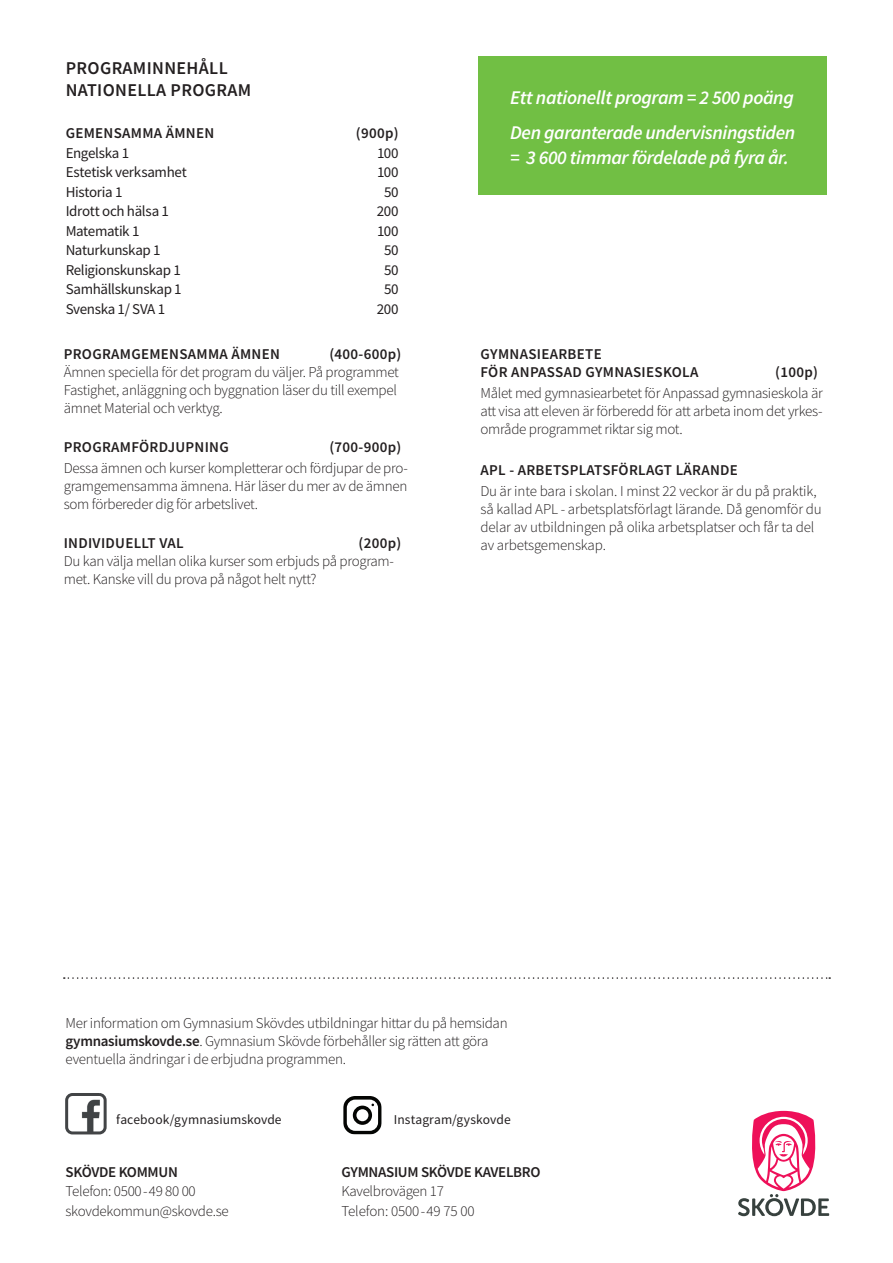
<style>
.page{position:relative;width:893px;height:1263px;background:#fff}
.page>*{position:absolute;margin:0;border:0;box-sizing:border-box;transform-origin:0 0}
.t1{font:italic 600 19.35px/35.2px "Source Sans Pro";letter-spacing:-.02em;color:#fff}
.t2{font:600 18px/21.6px "Source Sans Pro";letter-spacing:.02em;color:#231f20}
.t3{font:300 15px/18px "Source Sans Pro";letter-spacing:-.02em;color:#231f20}
.t4{font:600 15px/18px "Source Sans Pro";letter-spacing:.02em;color:#231f20}
.t5{font:15px "Source Sans Pro";letter-spacing:-.02em;color:#231f20}
.t6{font:600 15px "Source Sans Pro";letter-spacing:-.02em;color:#231f20}
.t7{font:13.5px "Source Sans Pro";letter-spacing:.01em;color:#231f20}
.s1{font-weight:600}
</style>
<div class="page">
<svg style="left:738px;top:1111px;width:91px;height:105px"></svg>
<svg style="left:343px;top:1096px;width:39px;height:38px"></svg>
<img style="left:69px;top:1097px;width:34px;height:33px">
<div style="left:65px;top:1093px;width:42px;height:41px;border:3px solid #424446;border-radius:6px"></div>
<div style="left:478px;top:57px;width:348px;height:138px;background:#71bf44"></div>
<svg style="left:64px;top:977px;width:766px;height:2px"></svg>
<p class="t2" style="left:66px;top:58px;width:187px">PROGRAMINNEHÅLL<br>NATIONELLA PROGRAM</p>
<p class="t4" style="left:66px;top:124px;width:150px">GEMENSAMMA ÄMNEN</p>
<p class="t4" style="left:356px;top:124px;width:44px">(900p)</p>
<p class="t5" style="left:66px;top:143px;width:65px">Engelska 1</p>
<p class="t5" style="left:377px;top:143px;width:23px">100</p>
<p class="t5" style="left:66px;top:163px;width:123px">Estetisk verksamhet</p>
<p class="t5" style="left:377px;top:163px;width:23px">100</p>
<p class="t5" style="left:66px;top:182px;width:58px">Historia 1</p>
<p class="t5" style="left:384px;top:182px;width:16px">50</p>
<p class="t5" style="left:66px;top:202px;width:105px">Idrott och hälsa 1</p>
<p class="t5" style="left:377px;top:202px;width:23px">200</p>
<p class="t5" style="left:66px;top:221px;width:75px">Matematik 1</p>
<p class="t5" style="left:377px;top:221px;width:23px">100</p>
<p class="t5" style="left:66px;top:241px;width:96px">Naturkunskap 1</p>
<p class="t5" style="left:384px;top:241px;width:16px">50</p>
<p class="t5" style="left:66px;top:260px;width:117px">Religionskunskap 1</p>
<p class="t5" style="left:384px;top:260px;width:16px">50</p>
<p class="t5" style="left:66px;top:280px;width:118px">Samhällskunskap 1</p>
<p class="t5" style="left:384px;top:280px;width:16px">50</p>
<p class="t5" style="left:66px;top:299px;width:101px">Svenska 1/ SVA 1</p>
<p class="t5" style="left:377px;top:299px;width:23px">200</p>
<p class="t4" style="left:64px;top:345px;width:218px">PROGRAMGEMENSAMMA ÄMNEN</p>
<p class="t4" style="left:329px;top:345px;width:73px">(400-600p)</p>
<p class="t3" style="left:64px;top:363px;width:337px">Ämnen speciella för det program du väljer. På programmet<br>Fastighet, anläggning och byggnation läser du till exempel ämnet Material och verktyg.</p>
<p class="t4" style="left:64px;top:438px;width:167px">PROGRAMFÖRDJUPNING</p>
<p class="t4" style="left:329px;top:438px;width:73px">(700-900p)</p>
<p class="t3" style="left:64px;top:459px;width:346px;text-align:justify">Dessa ämnen och kurser kompletterar och fördjupar de pro&shy;gramgemensamma ämnena. Här läser du mer av de ämnen som förbereder dig för arbetslivet.</p>
<p class="t4" style="left:64px;top:534px;width:121px">INDIVIDUELLT VAL</p>
<p class="t4" style="left:359px;top:534px;width:44px">(200p)</p>
<p class="t3" style="left:64px;top:552px;width:332px">Du kan välja mellan olika kurser som erbjuds på program&shy;met. Kanske vill du prova på något helt nytt?</p>
<p class="t1" style="left:510px;top:79px;width:286px">Ett nationellt program = 2 500 poäng<br>Den garanterade undervisningstiden</p>
<p class="t1" style="left:510px;top:140px;width:280px">= 3 600 timmar fördelade på fyra år.</p>
<p class="t4" style="left:480px;top:345px;width:219px">GYMNASIEARBETE<br>FÖR ANPASSAD GYMNASIESKOLA</p>
<p class="t4" style="left:775px;top:363px;width:44px">(100p)</p>
<p class="t3" style="left:480px;top:384px;width:344px;text-align:justify">Målet med gymnasiearbetet för Anpassad gymnasieskola är att visa att eleven är förberedd för att arbeta inom det yrkes&shy;område programmet riktar sig mot.</p>
<p class="t4" style="left:480px;top:461px;width:259px">APL - ARBETSPLATSFÖRLAGT LÄRANDE</p>
<p class="t3" style="left:480px;top:482px;width:343px">Du är inte bara i skolan. I minst 22 veckor är du på praktik, så kallad APL - arbetsplatsförlagt lärande. Då genomför du delar av utbildningen på olika arbetsplatser och får ta del av arbetsgemenskap.</p>
<p class="t3" style="left:66px;top:1014px;width:444px">Mer information om Gymnasium Skövdes utbildningar hittar du på hemsidan <span class="s1">gymnasiumskovde.se</span>. Gymnasium Skövde förbehåller sig rätten att göra eventuella ändringar i de erbjudna programmen.</p>
<p class="t7" style="left:116px;top:1111px;width:167px">facebook/gymnasiumskovde</p>
<p class="t7" style="left:394px;top:1111px;width:118px">Instagram/gyskovde</p>
<p class="t6" style="left:66px;top:1162px;width:114px">SKÖVDE KOMMUN</p>
<p class="t3" style="left:66px;top:1181px;width:165px;line-height:19.5px">Telefon: 0500-49 80 00 skovdekommun@skovde.se</p>
<p class="t6" style="left:341px;top:1162px;width:201px">GYMNASIUM SKÖVDE KAVELBRO</p>
<p class="t3" style="left:341px;top:1181px;width:135px;line-height:19.5px">Kavelbrovägen 17<br>Telefon: 0500-49 75 00</p>
</div>
